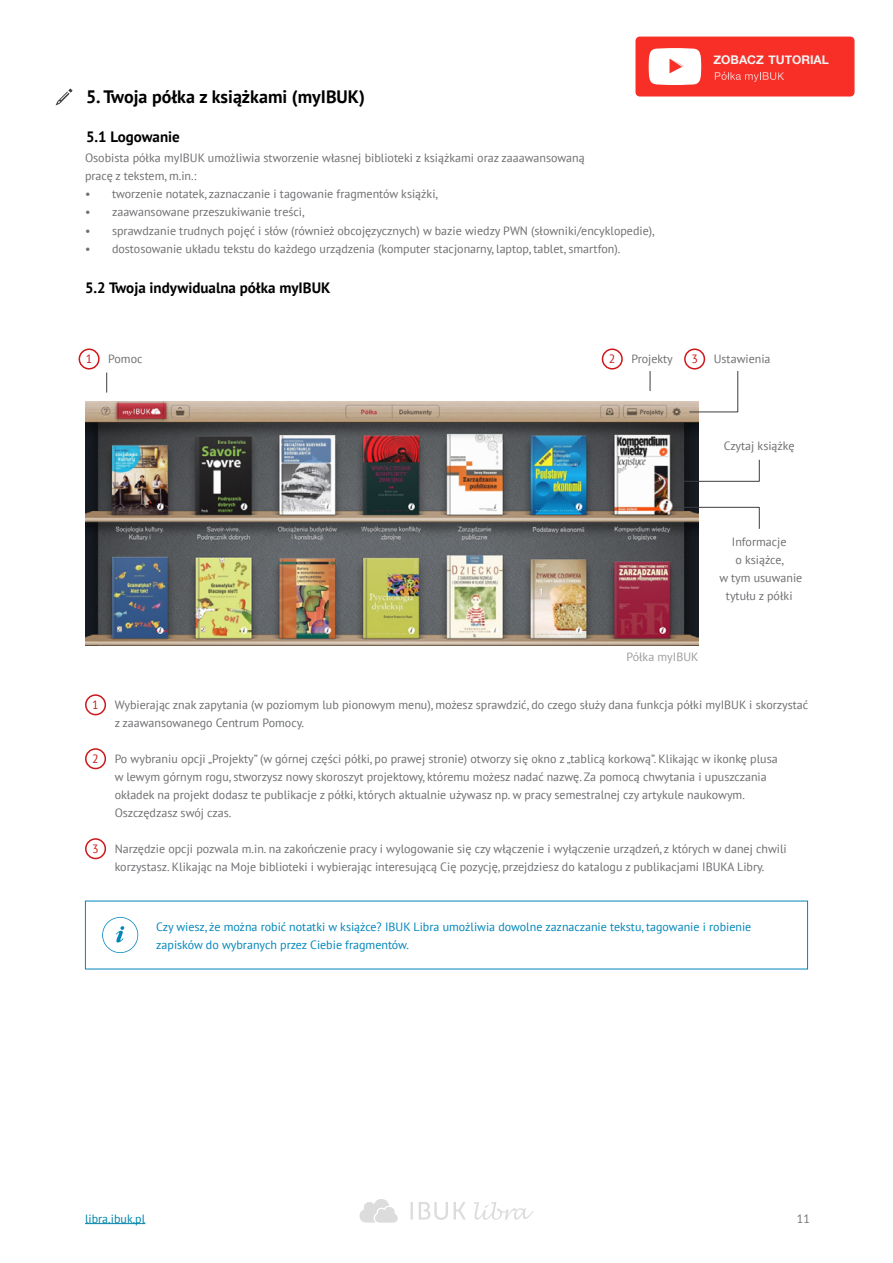
<style>
.page{position:relative;width:893px;height:1263px;background:#fff}
.page>*{position:absolute;margin:0;border:0;box-sizing:border-box;transform-origin:0 0}
.t1{font:700 18px "PT Sans";color:#000}
.t2{font:700 15px "PT Sans";color:#000}
.t3{font:12px/18px "PT Sans";color:#6e6f72}
.t4{font:12px/18px "PT Sans";color:#0086bb}
.t5{font:700 12px "Helvetica Neue";color:#f3f3f3}
.t6{font:12px "PT Sans";color:#0085ab}
.t7{font:12px "PT Sans";color:#9d9d9c}
.t8{font:12px "PT Sans";color:#cd1719}
.t9{font:10.5px "Helvetica Neue";color:#f6cdcb}
</style>
<div class="page">
<hr style="left:85px;top:1223px;width:60px;height:1px;background:#0085ab">
<svg style="left:359px;top:1199px;width:174px;height:24px"></svg>
<img style="left:86px;top:401px;width:612px;height:244px">
<svg style="left:106px;top:373px;width:1px;height:20px"></svg>
<hr style="left:737px;top:371px;width:1px;height:41px;background:#3d3d40">
<hr style="left:689px;top:412px;width:49px;height:1px;background:#3d3d40">
<svg style="left:759px;top:460px;width:1px;height:21px"></svg>
<svg style="left:759px;top:507px;width:1px;height:22px"></svg>
<hr style="left:675px;top:507px;width:84px;height:1px;background:#3d3d40">
<hr style="left:675px;top:481px;width:84px;height:1px;background:#3d3d40">
<div style="left:79px;top:348px;width:21px;height:21px;border:2px solid #cd1719;border-radius:50%"></div>
<div style="left:85px;top:838px;width:21px;height:21px;border:2px solid #cd1719;border-radius:50%"></div>
<div style="left:684px;top:348px;width:21px;height:21px;border:2px solid #cd1719;border-radius:50%"></div>
<div style="left:602px;top:348px;width:21px;height:21px;border:2px solid #cd1719;border-radius:50%"></div>
<div style="left:85px;top:694px;width:21px;height:21px;border:2px solid #cd1719;border-radius:50%"></div>
<div style="left:85px;top:748px;width:21px;height:21px;border:2px solid #cd1719;border-radius:50%"></div>
<svg style="left:650px;top:371px;width:1px;height:20px"></svg>
<svg style="left:102px;top:917px;width:36px;height:36px"></svg>
<svg style="left:56px;top:88px;width:17px;height:18px"></svg>
<div style="left:635px;top:37px;width:219px;height:60px;background:#f82f27;border-radius:4px"></div>
<svg style="left:649px;top:48px;width:52px;height:37px;background:#feeae9"></svg>
<svg style="left:715px;top:72px;width:61px;height:10px"></svg>
<h1 class="t1" style="left:86px;top:85px;width:280px">5. Twoja półka z książkami (myIBUK)</h1>
<p class="t2" style="left:86px;top:127px;width:95px">5.1 Logowanie</p>
<p class="t3" style="left:85px;top:149px;width:501px">Osobista półka myIBUK umożliwia stworzenie własnej biblioteki z książkami oraz zaaawansowaną pracę z tekstem, m.in.:</p>
<p class="t3" style="left:85px;top:185px;width:354px">• tworzenie notatek, zaznaczanie i tagowanie fragmentów książki,</p>
<p class="t3" style="left:85px;top:203px;width:221px">• zaawansowane przeszukiwanie treści,</p>
<p class="t3" style="left:85px;top:221px;width:571px">• sprawdzanie trudnych pojęć i słów (również obcojęzycznych) w bazie wiedzy PWN (słowniki/encyklopedie),</p>
<p class="t3" style="left:85px;top:239px;width:537px">• dostosowanie układu tekstu do każdego urządzenia (komputer stacjonarny, laptop, tablet, smartfon).</p>
<p class="t2" style="left:85px;top:278px;width:247px">5.2 Twoja indywidualna półka myIBUK</p>
<p class="t5" style="left:713px;top:50px;width:117px">ZOBACZ TUTORIAL</p>
<p class="t9" style="left:777px;top:68px;width:9px">K</p>
<p class="t8" style="left:86px;top:351px;width:8px">1</p>
<p class="t3" style="left:108px;top:349px;width:36px">Pomoc</p>
<p class="t8" style="left:609px;top:351px;width:8px">2</p>
<p class="t8" style="left:691px;top:351px;width:8px">3</p>
<p class="t3" style="left:631px;top:349px;width:43px">Projekty</p>
<p class="t3" style="left:714px;top:349px;width:58px">Ustawienia</p>
<p class="t3" style="left:724px;top:436px;width:72px">Czytaj książkę</p>
<p class="t3" style="left:719px;top:532px;width:84px;text-align:center">Informacje<br>o książce,<br>w tym usuwanie tytułu z półki</p>
<p class="t8" style="left:92px;top:697px;width:8px">1</p>
<p class="t8" style="left:92px;top:751px;width:8px">2</p>
<p class="t8" style="left:92px;top:841px;width:8px">3</p>
<p class="t7" style="left:626px;top:649px;width:74px">Półka myIBUK</p>
<p class="t3" style="left:115px;top:695px;width:695px">Wybierając znak zapytania (w poziomym lub pionowym menu), możesz sprawdzić, do czego służy dana funkcja półki myIBUK i skorzystać z zaawansowanego Centrum Pomocy.</p>
<p class="t3" style="left:115px;top:749px;width:664px">Po wybraniu opcji „Projekty” (w górnej części półki, po prawej stronie) otworzy się okno z „tablicą korkową”. Klikając w ikonkę plusa w lewym górnym rogu, stworzysz nowy skoroszyt projektowy, któremu możesz nadać nazwę. Za pomocą chwytania i upuszczania okładek na projekt dodasz te publikacje z półki, których aktualnie używasz np. w pracy semestralnej czy artykule naukowym.<br>Oszczędzasz swój czas.</p>
<p class="t3" style="left:115px;top:839px;width:674px">Narzędzie opcji pozwala m.in. na zakończenie pracy i wylogowanie się czy włączenie i wyłączenie urządzeń, z których w danej chwili korzystasz. Klikając na Moje biblioteki i wybierając interesującą Cię pozycję, przejdziesz do katalogu z publikacjami IBUKA Libry.</p>
<p class="t4" style="left:156px;top:917px;width:597px">Czy wiesz, że można robić notatki w książce? IBUK Libra umożliwia dowolne zaznaczanie tekstu, tagowanie i robienie zapisków do wybranych przez Ciebie fragmentów.</p>
<p class="t6" style="left:85px;top:1211px;width:62px">libra.ibuk.pl</p>
<p class="t3" style="left:797px;top:1209px;width:15px">11</p>
</div>
